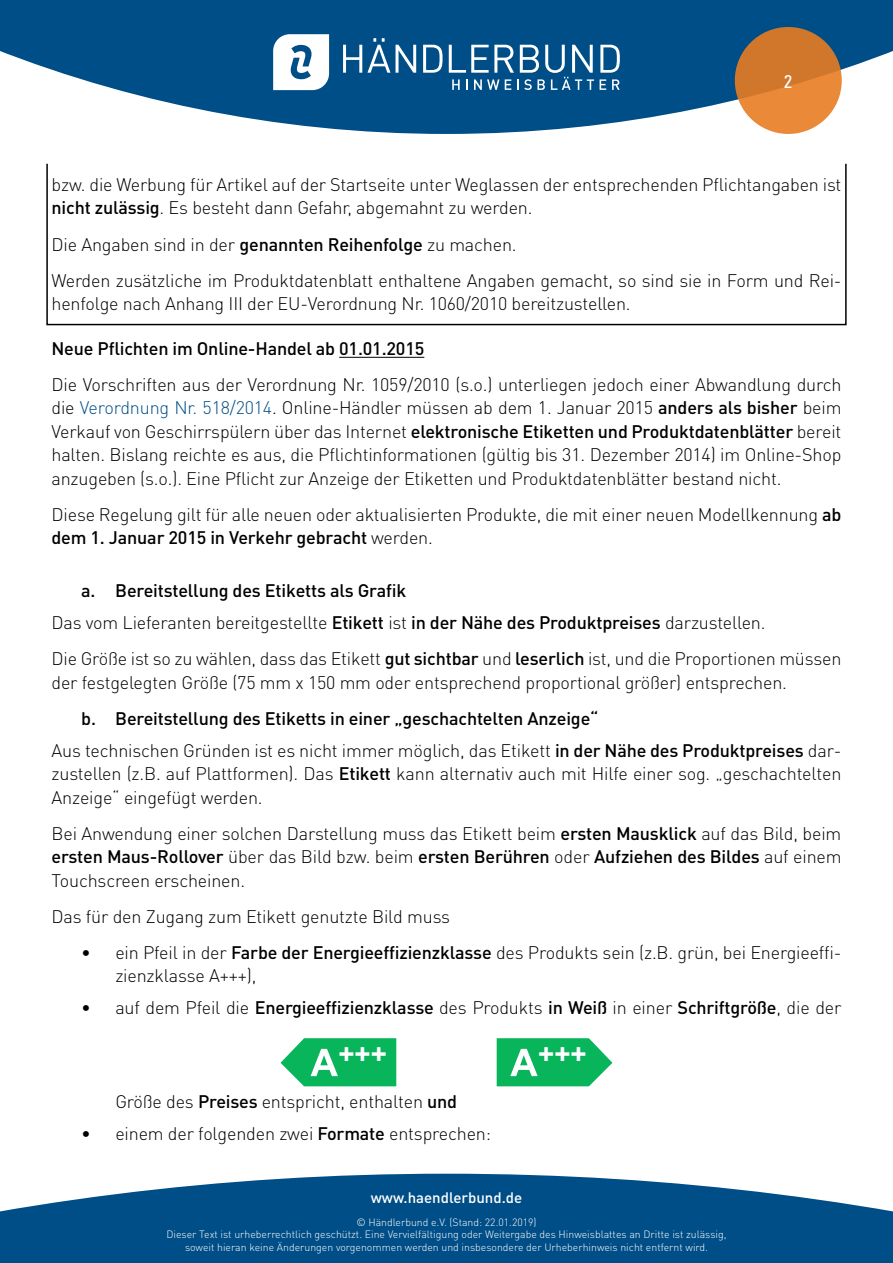
<style>
.page{position:relative;width:893px;height:1263px;background:#fff}
.page>*{position:absolute;margin:0;border:0;box-sizing:border-box;transform-origin:0 0}
.t1{font:700 27.6px "Arial";color:#fff}
.t2{font:300 18px/23.4px "DIN Pro";letter-spacing:-.01em;color:#000}
.t3{font:500 18px/32px "DIN Pro";letter-spacing:-.01em;color:#000}
.t4{font:condensed 18px "Zurich BT";color:#fff}
.t5{font:500 15px "DIN Pro";color:#fff}
.t6{font:300 10.5px/12.6px "DIN Pro";color:#fff;text-align:center}
.s1{font-weight:500}
.s2{color:#004e87}
.s3{font-weight:300}
</style>
<div class="page">
<svg style="left:0;top:0;width:893px;height:134px;fill:#004e87"></svg>
<svg style="left:735px;top:27px;width:107px;height:107px;background:#da7f31"></svg>
<svg style="left:343px;top:38px;width:47px;height:35px"></svg>
<svg style="left:396px;top:45px;width:20px;height:28px"></svg>
<svg style="left:423px;top:45px;width:20px;height:28px"></svg>
<svg style="left:600px;top:45px;width:20px;height:28px"></svg>
<svg style="left:449px;top:45px;width:145px;height:45px"></svg>
<svg style="left:600px;top:79px;width:6px;height:11px"></svg>
<svg style="left:612px;top:79px;width:8px;height:11px"></svg>
<svg style="left:273px;top:34px;width:56px;height:56px"></svg>
<svg style="left:0;top:1174px;width:893px;height:89px;background:#226697"></svg>
<hr style="left:339px;top:357px;width:85px;height:1px;background:#000">
<svg style="left:281px;top:1038px;width:115px;height:48px;background:#30c074"></svg>
<svg style="left:497px;top:1038px;width:115px;height:48px;background:#30c074"></svg>
<div style="left:46px;top:163px;width:801px;height:162px;border:2px solid #000"></div>
<p class="t4" style="left:784px;top:71px;width:10px">2</p>
<p class="t2" style="left:52px;top:172px;width:791px">bzw. die Werbung für Artikel auf der Startseite unter Weglassen der entsprechenden Pflichtangaben ist <span class="s1">nicht zulässig</span>. Es besteht dann Gefahr, abgemahnt zu werden.</p>
<p class="t2" style="left:52px;top:225px;width:791px;line-height:36.2px">Die Angaben sind in der <span class="s1">genannten Reihenfolge</span> zu machen.<br>Werden zusätzliche im Produktdatenblatt enthaltene Angaben gemacht, so sind sie in Form und Rei-</p>
<p class="t2" style="left:52px;top:291px;width:581px">henfolge nach Anhang III der EU-Verordnung Nr. 1060/2010 bereitzustellen.</p>
<p class="t3" style="left:52px;top:332px;width:374px">Neue Pflichten im Online-Handel ab 01.01.2015</p>
<p class="t2" style="left:52px;top:372px;width:791px;text-align:justify">Die Vorschriften aus der Verordnung Nr. 1059/2010 (s.o.) unterliegen jedoch einer Abwandlung durch die <span class="s2">Verordnung Nr. 518/2014</span>. Online-Händler müssen ab dem 1. Januar 2015 <span class="s1">anders als bisher</span> beim Verkauf von Geschirrspülern über das Internet <span class="s1">elektronische Etiketten und Produktdatenblätter</span> bereit halten. Bislang reichte es aus, die Pflichtinformationen (gültig bis 31. Dezember 2014) im Online-Shop anzugeben (s.o.). Eine Pflicht zur Anzeige der Etiketten und Produktdatenblätter bestand nicht.</p>
<p class="t2" style="left:52px;top:502px;width:791px">Diese Regelung gilt für alle neuen oder aktualisierten Produkte, die mit einer neuen Modellkennung <span class="s1">ab dem 1. Januar 2015 in Verkehr gebracht</span> werden.</p>
<p class="t3" style="left:52px;top:574px;width:716px;text-indent:30px">a. Bereitstellung des Etiketts als Grafik<br><span class="s3">Das vom Lieferanten bereitgestellte</span> Etikett <span class="s3">ist</span> in der Nähe des Produktpreises <span class="s3">darzustellen.</span></p>
<p class="t2" style="left:52px;top:646px;width:791px">Die Größe ist so zu wählen, dass das Etikett <span class="s1">gut sichtbar</span> und <span class="s1">leserlich</span> ist, und die Proportionen müssen der festgelegten Größe (75 mm x 150 mm oder entsprechend proportional größer) entsprechen.</p>
<p class="t3" style="left:52px;top:702px;width:791px;text-indent:30px">b. Bereitstellung des Etiketts in einer „geschachtelten Anzeige“<br><span class="s3">Aus technischen Gründen ist es nicht immer möglich, das Etikett</span> in der Nähe des Produktpreises <span class="s3">dar-</span></p>
<p class="t2" style="left:52px;top:761px;width:791px">zustellen (z.B. auf Plattformen). Das <span class="s1">Etikett</span> kann alternativ auch mit Hilfe einer sog. „geschachtelten<br>Anzeige“ eingefügt werden.</p>
<p class="t2" style="left:52px;top:821px;width:791px;text-align:justify">Bei Anwendung einer solchen Darstellung muss das Etikett beim <span class="s1">ersten Mausklick</span> auf das Bild, beim <span class="s1">ersten Maus-Rollover</span> über das Bild bzw. beim <span class="s1">ersten Berühren</span> oder <span class="s1">Aufziehen des Bildes</span> auf einem Touchscreen erscheinen.</p>
<p class="t2" style="left:52px;top:904px;width:400px">Das für den Zugang zum Etikett genutzte Bild muss</p>
<p class="t2" style="left:115px;top:940px;width:728px;text-indent:-34px">• ein Pfeil in der <span class="s1">Farbe der Energieeffizienzklasse</span> des Produkts sein (z.B. grün, bei Energieeffi&shy;zienzklasse A+++),</p>
<p class="t2" style="left:81px;top:995px;width:762px">• auf dem Pfeil die <span class="s1">Energieeffizienzklasse</span> des Produkts <span class="s1">in Weiß</span> in einer <span class="s1">Schriftgröße</span>, die der</p>
<h1 class="t1" style="left:338px;top:1034px;width:50px">+++</h1>
<h1 class="t1" style="left:538px;top:1034px;width:50px">+++</h1>
<p class="t2" style="left:115px;top:1089px;width:343px">Größe des <span class="s1">Preises</span> entspricht, enthalten <span class="s1">und</span></p>
<p class="t2" style="left:81px;top:1121px;width:411px">• einem der folgenden zwei <span class="s1">Formate</span> entsprechen:</p>
<p class="t5" style="left:371px;top:1187px;width:153px">www.haendlerbund.de</p>
<p class="t6" style="left:166px;top:1215px;width:562px">© Händlerbund e.V. (Stand: 22.01.2019)<br>Dieser Text ist urheberrechtlich geschützt. Eine Vervielfältigung oder Weitergabe des Hinweisblattes an Dritte ist zulässig, soweit hieran keine Änderungen vorgenommen werden und insbesondere der Urheberhinweis nicht entfernt wird.</p>
</div>
